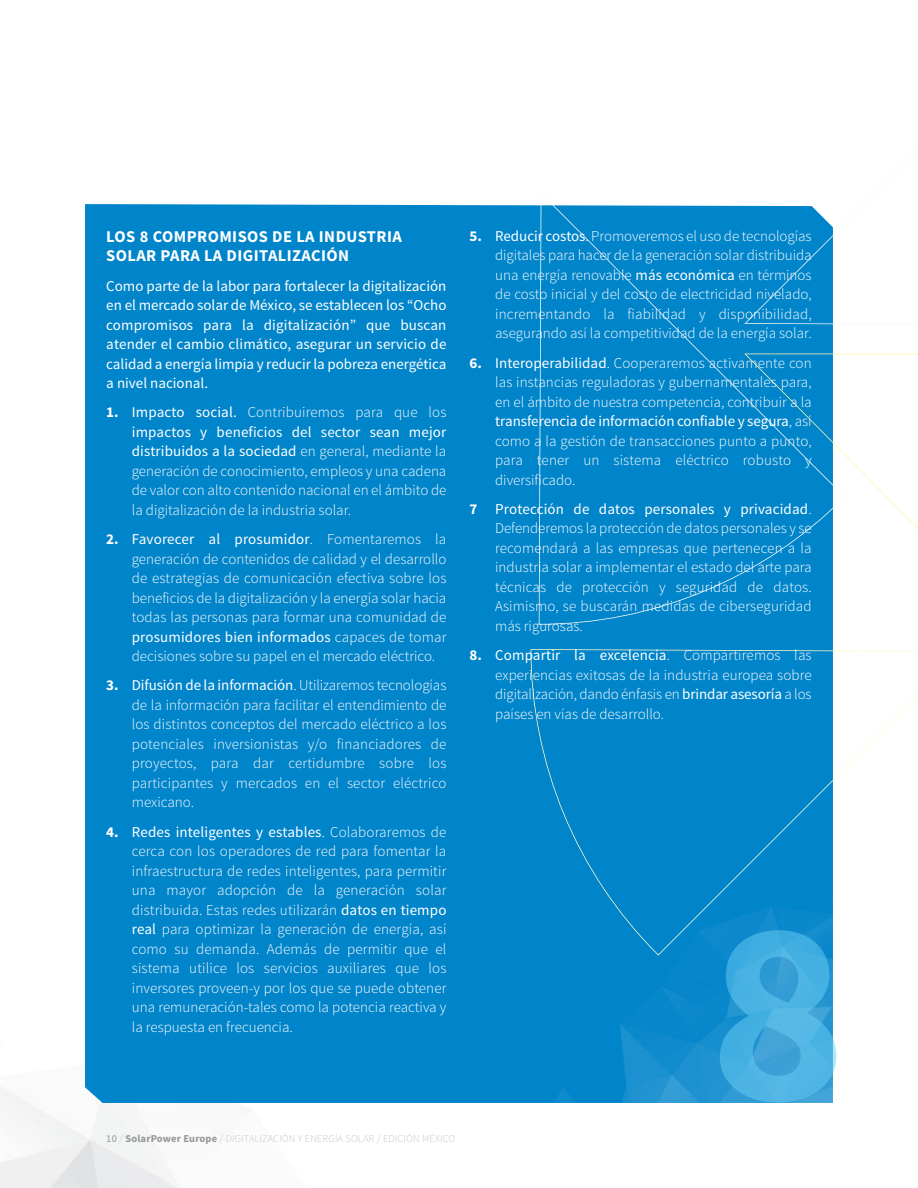
<style>
.page{position:relative;width:918px;height:1188px;background:#fff}
.page>*{position:absolute;margin:0;border:0;box-sizing:border-box;transform-origin:0 0}
.t1{font:700 261.45px "Source Sans Pro";color:rgb(107 207 246/.5)}
.t2{font:700 16.5px/19.5px "Source Sans Pro";letter-spacing:.025em;color:#fff}
.t3{font:300 15px/19.5px "Source Sans Pro";color:#fff;text-align:justify}
.t4{font:15px/19.5px "Source Sans Pro";color:#fff;text-align:justify}
.t5{font:300 10.5px "Source Sans Pro";letter-spacing:.015em;color:#c7c8ca}
.s1{font-weight:700}
.s2{font-weight:400}
.s3{font-weight:400;color:#939598}
.s4{font-weight:700;color:#939598}
</style>
<div class="page">
<div style="left:85px;top:204px;width:659px;height:899px;background:#0084ca"></div>
<img style="left:428px;top:897px;width:405px;height:206px">
<svg style="left:531px;top:649px;width:387px;height:307px"></svg>
<svg style="left:744px;top:354px;width:174px;height:307px"></svg>
<div style="left:539px;top:204px;width:306px;height:421px;background:#0084ca"></div>
<p class="t2" style="left:106px;top:228px;width:297px">LOS 8 COMPROMISOS DE LA INDUSTRIA<br>SOLAR PARA LA DIGITALIZACIÓN</p>
<p class="t4" style="left:106px;top:277px;width:342px">Como parte de la labor para fortalecer la digitalización en el mercado solar de México, se establecen los “Ocho compromisos para la digitalización” que buscan atender el cambio climático, asegurar un servicio de calidad a energía limpia y reducir la pobreza energética a nivel nacional.</p>
<p class="t3" style="left:132px;top:404px;width:316px;text-indent:-26px"><span class="s1">1.</span> <span class="s2">Impacto social.</span> Contribuiremos para que los <span class="s2">impactos y beneficios del sector sean mejor distribuidos a la sociedad</span> en general, mediante la generación de conocimiento, empleos y una cadena de valor con alto contenido nacional en el ámbito de la digitalización de la industria solar.</p>
<p class="t3" style="left:132px;top:531px;width:316px;text-indent:-26px"><span class="s1">2.</span> <span class="s2">Favorecer al prosumidor</span>. Fomentaremos la generación de contenidos de calidad y el desarrollo de estrategias de comunicación efectiva sobre los beneficios de la digitalización y la energía solar hacia todas las personas para formar una comunidad de <span class="s2">prosumidores bien informados</span> capaces de tomar decisiones sobre su papel en el mercado eléctrico.</p>
<p class="t3" style="left:132px;top:677px;width:316px;text-indent:-26px"><span class="s1">3.</span> <span class="s2">Difusión de la información</span>. Utilizaremos tecnologías de la información para facilitar el entendimiento de los distintos conceptos del mercado eléctrico a los potenciales inversionistas y/o financiadores de proyectos, para dar certidumbre sobre los participantes y mercados en el sector eléctrico mexicano.</p>
<p class="t3" style="left:132px;top:823px;width:316px;text-indent:-26px"><span class="s1">4.</span> <span class="s2">Redes inteligentes y estables</span>. Colaboraremos de cerca con los operadores de red para fomentar la infraestructura de redes inteligentes, para permitir una mayor adopción de la generación solar distribuida. Estas redes utilizarán <span class="s2">datos en tiempo real</span> para optimizar la generación de energía, así como su demanda. Además de permitir que el sistema utilice los servicios auxiliares que los inversores proveen-y por los que se puede obtener una remuneración-tales como la potencia reactiva y la respuesta en frecuencia.</p>
<p class="t5" style="left:106px;top:1134px;width:351px"><span class="s3">10</span> / <span class="s4">SolarPower Europe</span> / DIGITALIZACIÓN Y ENERGÍA SOLAR / EDICIÓN MÉXICO</p>
<p class="t3" style="left:495px;top:227px;width:318px;text-indent:-26px"><span class="s1">5.</span> <span class="s2">Reducir costos</span>. Promoveremos el uso de tecnologías digitales para hacer de la generación solar distribuida una energía renovable <span class="s2">más económica</span> en términos de costo inicial y del costo de electricidad nivelado, incrementando la fiabilidad y disponibilidad, asegurando así la competitividad de la energía solar.</p>
<p class="t3" style="left:495px;top:354px;width:318px;text-indent:-26px"><span class="s1">6.</span> <span class="s2">Interoperabilidad</span>. Cooperaremos activamente con las instancias reguladoras y gubernamentales para, en el ámbito de nuestra competencia, contribuir a la <span class="s2">transferencia de información confiable y segura</span>, así como a la gestión de transacciones punto a punto, para tener un sistema eléctrico robusto y diversificado.</p>
<p class="t3" style="left:495px;top:500px;width:318px;text-indent:-26px"><span class="s1">7</span> <span class="s2">Protección de datos personales y privacidad</span>.<br>Defenderemos la protección de datos personales y se recomendará a las empresas que pertenecen a la industria solar a implementar el estado del arte para técnicas de protección y seguridad de datos.<br>Asimismo, se buscarán medidas de ciberseguridad más rigurosas.</p>
<p class="t3" style="left:495px;top:647px;width:318px;text-indent:-26px"><span class="s1">8.</span> <span class="s2">Compartir la excelencia</span>. Compartiremos las experiencias exitosas de la industria europea sobre digitalización, dando énfasis en <span class="s2">brindar asesoría</span> a los países en vías de desarrollo.</p>
<p class="t1" style="left:709px;top:916px;width:140px">8</p>
</div>
